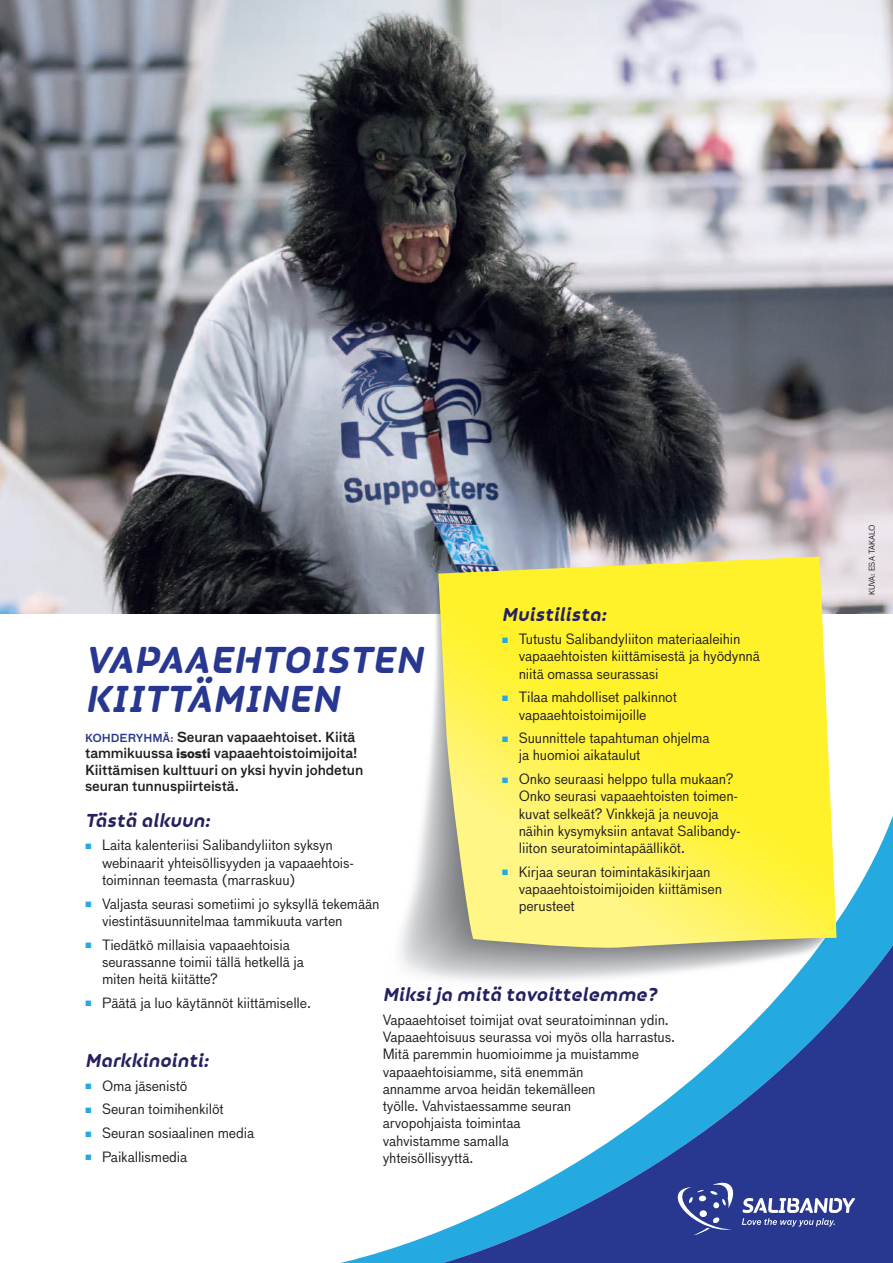
<style>
.page{position:relative;width:893px;height:1263px;background:#fff}
.page>*{position:absolute;margin:0;border:0;box-sizing:border-box;transform-origin:0 0}
.t1{font:italic 700 39px/39px "FS Alvar";color:#283890}
.t2{font:italic 700 19.5px "FS Alvar";color:#252161}
.t3{font:13.8px/17.2px "Bau";letter-spacing:-.01em;color:#231f20}
.t4{font:500 13.5px/16.5px "Bau";letter-spacing:-.01em;color:#231f20}
.t5{font:7.8px "Bau";letter-spacing:-.02em;color:#231f20}
.s1{font-size:10.8px;color:#283890}
.s2{font-weight:700;font-size:12.75px}
</style>
<div class="page">
<img style="left:0;top:0;width:893px;height:613px">
<svg style="left:340px;top:816px;width:553px;height:447px"></svg>
<svg style="left:394px;top:927px;width:499px;height:336px"></svg>
<svg style="left:384px;top:576px;width:460px;height:415px"></svg>
<svg style="left:438px;top:557px;width:398px;height:392px;background:#f8ed4f"></svg>
<svg style="left:742px;top:1198px;width:113px;height:28px"></svg>
<svg style="left:674px;top:1182px;width:61px;height:53px;background:#4b58a2"></svg>
<svg style="left:502px;top:637px;width:14px;height:7px"></svg>
<svg style="left:502px;top:695px;width:14px;height:7px"></svg>
<svg style="left:502px;top:736px;width:14px;height:7px"></svg>
<svg style="left:502px;top:777px;width:14px;height:6px"></svg>
<svg style="left:502px;top:870px;width:14px;height:6px"></svg>
<h2 class="t2" style="left:502px;top:597px;width:111px">Muistilista:</h2>
<p class="t3" style="left:519px;top:630px;width:243px">Tutustu Salibandyliiton materiaaleihin vapaaehtoisten kiittämisestä ja hyödynnä niitä omassa seurassasi</p>
<p class="t3" style="left:519px;top:689px;width:160px">Tilaa mahdolliset palkinnot vapaaehtoistoimijoille</p>
<p class="t3" style="left:519px;top:729px;width:192px">Suunnittele tapahtuman ohjelma ja huomioi aikataulut</p>
<p class="t3" style="left:519px;top:770px;width:223px">Onko seuraasi helppo tulla mukaan?<br>Onko seurasi vapaaehtoisten toimen&shy;kuvat selkeät? Vinkkejä ja neuvoja näihin kysymyksiin antavat Salibandy&shy;liiton seuratoimintapäälliköt.</p>
<p class="t3" style="left:519px;top:863px;width:205px">Kirjaa seuran toimintakäsikirjaan vapaaehtoistoimijoiden kiittämisen perusteet</p>
<h1 class="t1" style="left:85px;top:636px;width:350px">Vapaaehtoisten kiittäminen</h1>
<p class="t4" style="left:85px;top:728px;width:280px"><span class="s1">Kohderyhmä:</span> Seuran vapaaehtoiset. Kiitä tammikuussa <span class="s2">isosti</span> vapaaehtoistoimijoita!<br>Kiittämisen kulttuuri on yksi hyvin johdetun seuran tunnuspiirteistä.</p>
<h2 class="t2" style="left:85px;top:803px;width:131px">Tästä alkuun:</h2>
<p class="t3" style="left:102px;top:837px;width:253px">Laita kalenteriisi Salibandyliiton syksyn webinaarit yhteisöllisyyden ja vapaaehtois&shy;toiminnan teemasta (marraskuu)</p>
<p class="t3" style="left:102px;top:895px;width:279px">Valjasta seurasi sometiimi jo syksyllä tekemään viestintäsuunnitelmaa tammikuuta varten</p>
<p class="t3" style="left:102px;top:936px;width:203px">Tiedätkö millaisia vapaaehtoisia seurassanne toimii tällä hetkellä ja miten heitä kiitätte?</p>
<p class="t3" style="left:102px;top:994px;width:210px">Päätä ja luo käytännöt kiittämiselle.</p>
<h2 class="t2" style="left:383px;top:977px;width:281px">Miksija mitä tavoittelemme?</h2>
<p class="t3" style="left:383px;top:1011px;width:294px">Vapaaehtoiset toimijat ovat seuratoiminnan ydin.<br>Vapaaehtoisuus seurassa voi myös olla harrastus.<br>Mitä paremmin huomioimme ja muistamme vapaaehtoisiamme, sitä enemmän<br>annamme arvoa heidän tekemälleen<br>työlle. Vahvistaessamme seuran<br>arvopohjaista toimintaa<br>vahvistamme samalla<br>yhteisöllisyyttä.</p>
<h2 class="t2" style="left:85px;top:1043px;width:130px">Markkinointi:</h2>
<p class="t3" style="left:102px;top:1074px;width:154px;line-height:23.7px">Oma jäsenistö<br>Seuran toimihenkilöt<br>Seuran sosiaalinen media<br>Paikallismedia</p>
<p class="t5" style="left:867px;top:595px;width:71px;rotate:-90deg">KUVA: Esa Takalo</p>
</div>
